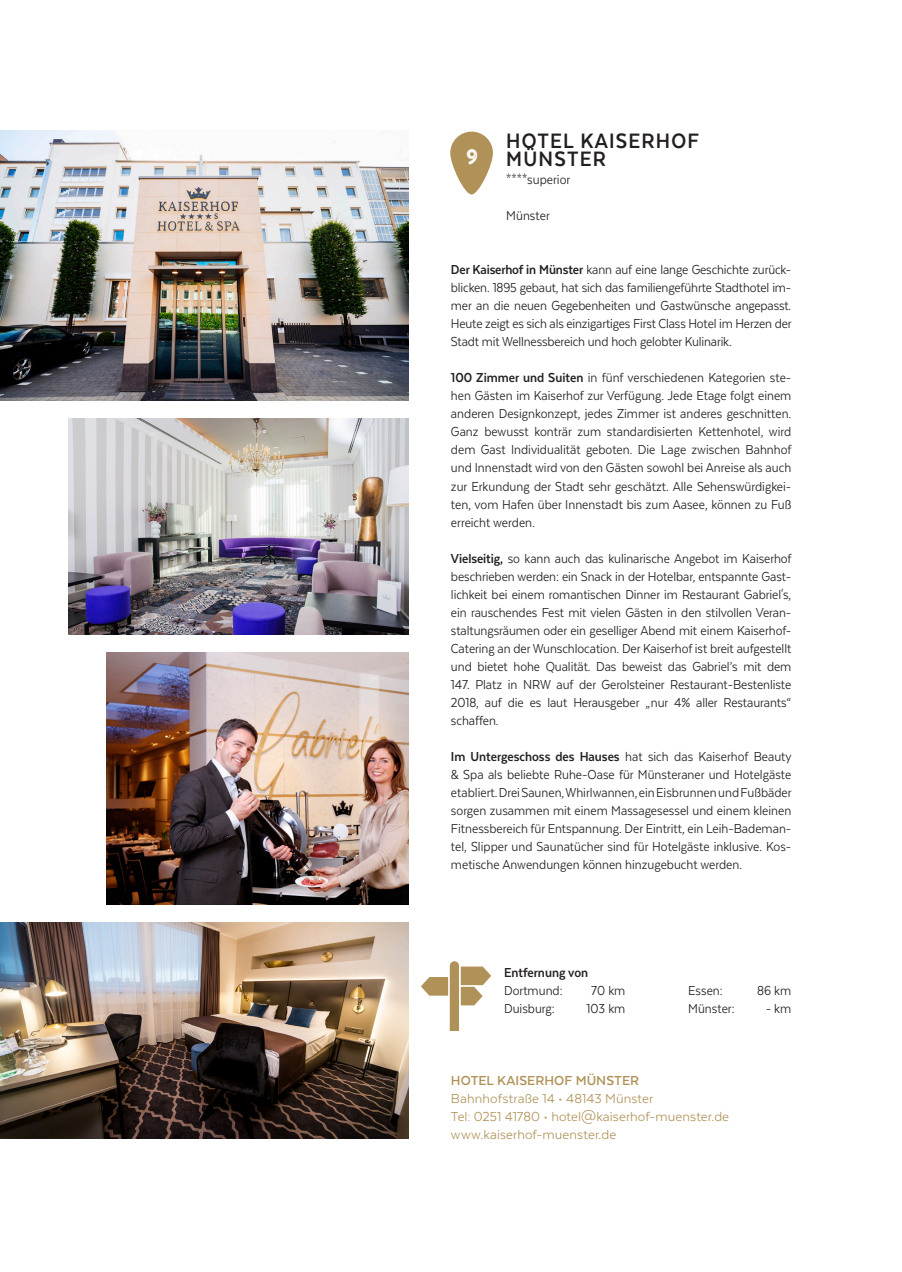
<style>
.page{position:relative;width:902px;height:1272px;background:#fff}
.page>*{position:absolute;margin:0;border:0;box-sizing:border-box;transform-origin:0 0}
.t1{font:700 24px "Texta Narrow";letter-spacing:.05em;color:#231f20}
.t2{font:21px "Brandon Printed Two";color:#fff}
.t3{font:15px/18px "Texta Narrow";color:#231f20;text-align:justify}
.t4{font:15px "Texta";letter-spacing:.005em;color:#b09258}
.t5{font:700 15px "Texta";letter-spacing:.005em;color:#b09258}
.t6{font:700 15px "Texta Narrow";color:#231f20}
.s1{font-weight:700}
</style>
<div class="page">
<svg style="left:450px;top:132px;width:43px;height:62px;background:#bda473"></svg>
<svg style="left:421px;top:961px;width:70px;height:69px"></svg>
<img style="left:0;top:922px;width:408px;height:216px">
<img style="left:106px;top:652px;width:302px;height:252px">
<img style="left:68px;top:418px;width:340px;height:216px">
<img style="left:0;top:130px;width:408px;height:270px">
<p class="t2" style="left:465px;top:144px;width:14px">9</p>
<p class="t1" style="left:506px;top:129px;width:194px">HOTEL KAISERHOF</p>
<p class="t1" style="left:506px;top:147px;width:101px">MÜNSTER</p>
<p class="t3" style="left:506px;top:171px;width:65px">****superior</p>
<p class="t3" style="left:506px;top:207px;width:45px">Münster</p>
<p class="t3" style="left:451px;top:261px;width:342px"><span class="s1">Der Kaiserhof in Münster</span> kann auf eine lange Geschichte zurück&shy;blicken. 1895 gebaut, hat sich das familiengeführte Stadthotel im&shy;mer an die neuen Gegebenheiten und Gastwünsche angepasst.<br>Heute zeigt es sich als einzigartiges First Class Hotel im Herzen der Stadt mit Wellnessbereich und hoch gelobter Kulinarik.</p>
<p class="t3" style="left:451px;top:369px;width:342px"><span class="s1">100 Zimmer und Suiten</span> in fünf verschiedenen Kategorien ste&shy;hen Gästen im Kaiserhof zur Verfügung. Jede Etage folgt einem anderen Designkonzept, jedes Zimmer ist anderes geschnitten.<br>Ganz bewusst konträr zum standardisierten Kettenhotel, wird dem Gast Individualität geboten. Die Lage zwischen Bahnhof und Innenstadt wird von den Gästen sowohl bei Anreise als auch zur Erkundung der Stadt sehr geschätzt. Alle Sehenswürdigkei&shy;ten, vom Hafen über Innenstadt bis zum Aasee, können zu Fuß erreicht werden.</p>
<p class="t3" style="left:451px;top:549px;width:342px"><span class="s1">Vielseitig,</span> so kann auch das kulinarische Angebot im Kaiserhof beschrieben werden: ein Snack in der Hotelbar, entspannte Gast&shy;lichkeit bei einem romantischen Dinner im Restaurant Gabriel's, ein rauschendes Fest mit vielen Gästen in den stilvollen Veran&shy;staltungsräumen oder ein geselliger Abend mit einem Kaiserhof-Catering an der Wunschlocation. Der Kaiserhof ist breit aufgestellt und bietet hohe Qualität. Das beweist das Gabriel’s mit dem 147. Platz in NRW auf der Gerolsteiner Restaurant-Bestenliste 2018, auf die es laut Herausgeber „nur 4% aller Restaurants“ schaffen.</p>
<p class="t3" style="left:451px;top:747px;width:342px"><span class="s1">Im Untergeschoss des Hauses</span> hat sich das Kaiserhof Beauty &amp; Spa als beliebte Ruhe-Oase für Münsteraner und Hotelgäste etabliert. Drei Saunen, Whirlwannen, ein Eisbrunnen und Fußbäder sorgen zusammen mit einem Massagesessel und einem kleinen Fitnessbereich für Entspannung. Der Eintritt, ein Leih-Bademan&shy;tel, Slipper und Saunatücher sind für Hotelgäste inklusive. Kos&shy;metische Anwendungen können hinzugebucht werden.</p>
<p class="t6" style="left:504px;top:964px;width:86px">Entfernung von</p>
<p class="t3" style="left:504px;top:981px;width:60px">Dortmund:</p>
<p class="t3" style="left:591px;top:981px;width:36px">70 km</p>
<p class="t3" style="left:504px;top:999px;width:52px">Duisburg:</p>
<p class="t3" style="left:586px;top:999px;width:40px">103 km</p>
<p class="t3" style="left:688px;top:981px;width:36px">Essen:</p>
<p class="t3" style="left:757px;top:981px;width:36px">86 km</p>
<p class="t3" style="left:688px;top:999px;width:48px">Münster:</p>
<p class="t3" style="left:765px;top:999px;width:27px">- km</p>
<p class="t5" style="left:451px;top:1072px;width:190px">HOTEL KAISERHOF MÜNSTER</p>
<p class="t4" style="left:451px;top:1090px;width:204px">Bahnhofstraße 14 • 48143 Münster</p>
<p class="t4" style="left:451px;top:1108px;width:280px">Tel: 0251 41780 • hotel@kaiserhof-muenster.de</p>
<p class="t4" style="left:451px;top:1126px;width:167px">www.kaiserhof-muenster.de</p>
</div>
